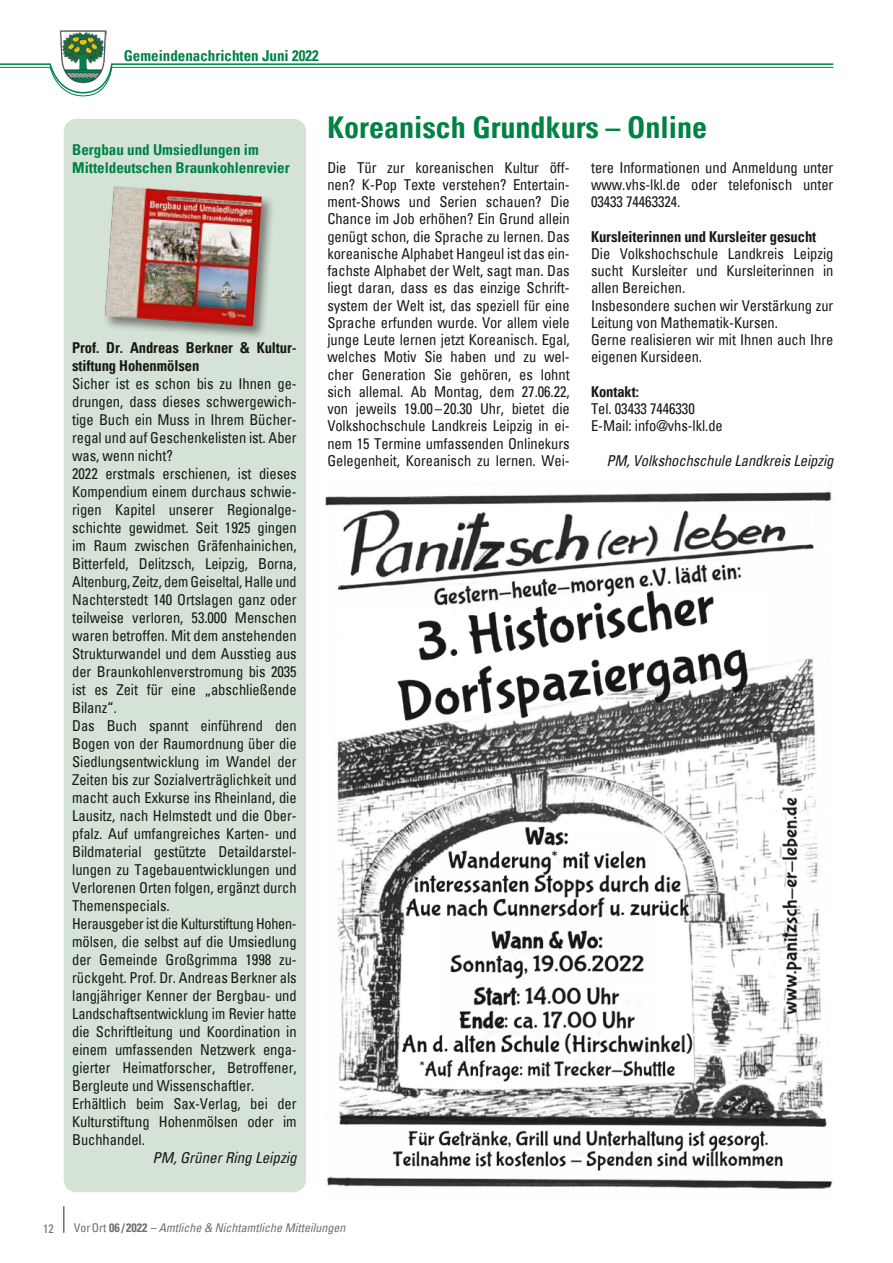
<style>
.page{position:relative;width:893px;height:1263px;background:#fff}
.page>*{position:absolute;margin:0;border:0;box-sizing:border-box;transform-origin:0 0}
.t1{font:700 condensed 30px "Univers";color:#008245}
.t2{font:condensed 15px/18px "Univers";letter-spacing:-.005em;color:#181716}
.t3{font:700 condensed 15px/18px "Univers";letter-spacing:-.005em;color:#181716}
.t4{font:700 condensed 15px/18px "Univers";color:#008245}
.t5{font:italic condensed 15px "Univers";letter-spacing:-.005em;color:#181716}
.t6{font:italic condensed 12px "Univers";color:#6e6e6e}
.t7{font:condensed 12px "Univers";color:#6e6e6e}
.s1{font-style:normal}
.s2{font-weight:700;font-style:normal}
</style>
<div class="page">
<hr style="left:63px;top:1206px;width:2px;height:27px;background:#6e6e6e">
<img style="left:60px;top:30px;width:47px;height:33px">
<svg style="left:0;top:63px;width:834px;height:33px"></svg>
<img style="left:326px;top:491px;width:506px;height:698px">
<div style="left:64px;top:119px;width:242px;height:1073px;background:#d4e3d6;border-radius:13px"></div>
<div style="left:103px;top:184px;width:173px;height:156px;background:#181716;opacity:.5"></div>
<img style="left:105px;top:186px;width:157px;height:140px">
<p class="t4" style="left:124px;top:46px;width:196px">Gemeindenachrichten Juni 2022</p>
<p class="t4" style="left:72px;top:140px;width:219px">Bergbau und Umsiedlungen im<br>Mitteldeutschen Braunkohlenrevier</p>
<p class="t3" style="left:72px;top:338px;width:226px">Prof. Dr. Andreas Berkner &amp; Kultur&shy;stiftung Hohenmölsen</p>
<p class="t2" style="left:72px;top:374px;width:226px">Sicher ist es schon bis zu Ihnen ge&shy;drungen, dass dieses schwergewich&shy;tige Buch ein Muss in Ihrem Bücher&shy;regal und auf Geschenkelisten ist. Aber was, wenn nicht?<br>2022 erstmals erschienen, ist dieses Kompendium einem durchaus schwie&shy;rigen Kapitel unserer Regionalge&shy;schichte gewidmet. Seit 1925 gingen im Raum zwischen Gräfenhainichen, Bitterfeld, Delitzsch, Leipzig, Borna, Altenburg, Zeitz, dem Geiseltal, Halle und Nachterstedt 140 Ortslagen ganz oder teilweise verloren, 53.000 Menschen waren betroffen. Mit dem anstehenden Strukturwandel und dem Ausstieg aus der Braunkohlenverstromung bis 2035 ist es Zeit für eine „abschließende Bilanz“.<br>Das Buch spannt einführend den Bogen von der Raumordnung über die Siedlungsentwicklung im Wandel der Zeiten bis zur Sozialverträglichkeit und macht auch Exkurse ins Rheinland, die Lausitz, nach Helmstedt und die Ober&shy;pfalz. Auf umfangreiches Karten- und Bildmaterial gestützte Detaildarstel&shy;lungen zu Tagebauentwicklungen und Verlorenen Orten folgen, ergänzt durch Themenspecials.<br>Herausgeber ist die Kulturstiftung Hohen&shy;mölsen, die selbst auf die Umsiedlung der Gemeinde Großgrimma 1998 zu&shy;rückgeht. Prof. Dr. Andreas Berkner als langjähriger Kenner der Bergbau- und Landschaftsentwicklung im Revier hatte die Schriftleitung und Koordination in einem umfassenden Netzwerk enga&shy;gierter Heimatforscher, Betroffener, Bergleute und Wissenschaftler.<br>Erhältlich beim Sax-Verlag, bei der Kulturstiftung Hohenmölsen oder im Buchhandel.</p>
<p class="t5" style="left:153px;top:1148px;width:146px">PM, Grüner Ring Leipzig</p>
<h1 class="t1" style="left:327px;top:109px;width:381px">Koreanisch Grundkurs – Online</h1>
<p class="t2" style="left:327px;top:158px;width:244px;line-height:17.2px;text-align:justify">Die Tür zur koreanischen Kultur öff&shy;nen? K-Pop Texte verstehen? Entertain&shy;ment-Shows und Serien schauen? Die Chance im Job erhöhen? Ein Grund allein genügt schon, die Sprache zu lernen. Das koreanische Alphabet Hangeul ist das ein&shy;fachste Alphabet der Welt, sagt man. Das liegt daran, dass es das einzige Schrift&shy;system der Welt ist, das speziell für eine Sprache erfunden wurde. Vor allem viele junge Leute lernen jetzt Koreanisch. Egal, welches Motiv Sie haben und zu wel&shy;cher Generation Sie gehören, es lohnt sich allemal. Ab Montag, dem 27.06.22, von jeweils 19.00–20.30 Uhr, bietet die Volkshochschule Landkreis Leipzig in ei&shy;nem 15 Termine umfassenden Onlinekurs Gelegenheit, Koreanisch zu lernen. Wei-</p>
<p class="t2" style="left:591px;top:158px;width:244px;line-height:17.2px;text-align:justify">tere Informationen und Anmeldung unter www.vhs-lkl.de oder telefonisch unter 03433 74463324.</p>
<p class="t3" style="left:591px;top:227px;width:227px">Kursleiterinnen und Kursleiter gesucht</p>
<p class="t2" style="left:591px;top:244px;width:244px;line-height:17.2px">Die Volkshochschule Landkreis Leipzig sucht Kursleiter und Kursleiterinnen in allen Bereichen.<br>Insbesondere suchen wir Verstärkung zur Leitung von Mathematik-Kursen.<br>Gerne realisieren wir mit Ihnen auch Ihre eigenen Kursideen.</p>
<p class="t3" style="left:591px;top:382px;width:50px">Kontakt:</p>
<p class="t2" style="left:591px;top:400px;width:133px;line-height:17.2px">Tel. 03433 7446330<br>E-Mail: info@vhs-lkl.de</p>
<p class="t5" style="left:606px;top:451px;width:228px">PM, Volkshochschule Landkreis Leipzig</p>
<p class="t7" style="left:43px;top:1221px;width:12px">12</p>
<p class="t6" style="left:74px;top:1220px;width:273px"><span class="s1">VorOrt</span> <span class="s2">06 / 2022</span> – Amtliche &amp; Nichtamtliche Mitteilungen</p>
</div>
